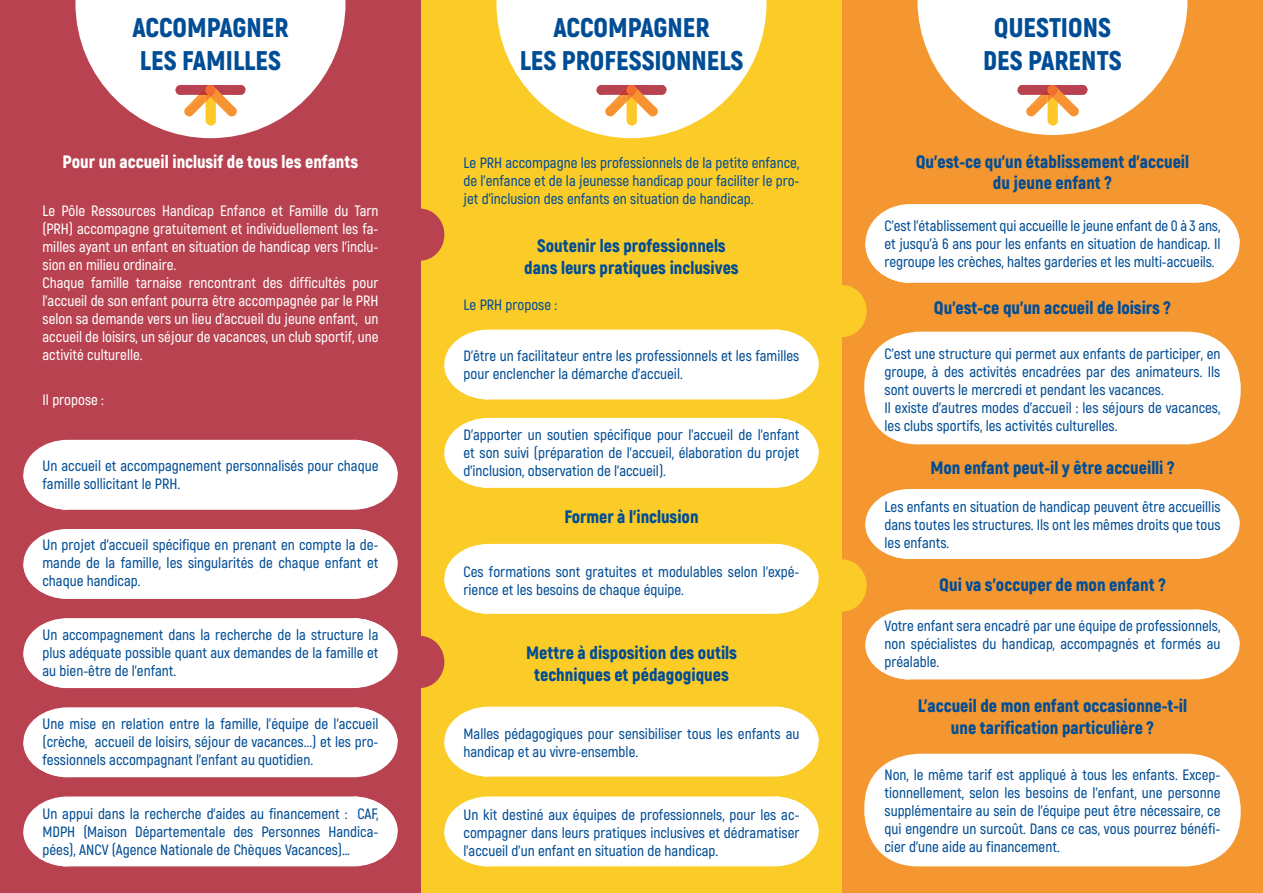
<style>
.page{position:relative;width:1263px;height:893px;background:#fff}
.page>*{position:absolute;margin:0;border:0;box-sizing:border-box;transform-origin:0 0}
.t1{font:900 27px "Akrobat";color:#014d95}
.t2{font:900 18px/21.6px "Akrobat";color:#014d95;text-align:center}
.t3{font:900 18px "Akrobat";color:#fff}
.t4{font:600 15px/18px "Akrobat";color:#014d95;text-align:justify}
.t5{font:600 15px/18px "Akrobat";color:#fff;text-align:justify}
</style>
<div class="page">
<div style="left:421px;top:0;width:421px;height:893px;background:#fbcb28"></div>
<svg style="left:444px;top:329px;width:375px;height:71px;background:#fefbf0"></svg>
<div style="left:842px;top:0;width:421px;height:893px;background:#f49730"></div>
<div style="left:0;top:0;width:421px;height:893px;background:#b94250"></div>
<div style="left:864px;top:332px;width:377px;height:112px;background:#fff;border-radius:54px"></div>
<svg style="left:917px;top:0;width:270px;height:135px"></svg>
<svg style="left:842px;top:204px;width:398px;height:133px"></svg>
<svg style="left:842px;top:489px;width:398px;height:191px"></svg>
<div style="left:864px;top:754px;width:377px;height:112px;background:#fff;border-radius:54px"></div>
<svg style="left:496px;top:0;width:270px;height:138px"></svg>
<svg style="left:75px;top:0;width:270px;height:138px"></svg>
<svg style="left:444px;top:417px;width:375px;height:71px;background:#fefbf0"></svg>
<svg style="left:421px;top:209px;width:23px;height:52px"></svg>
<svg style="left:421px;top:636px;width:23px;height:52px"></svg>
<svg style="left:444px;top:543px;width:375px;height:71px;background:#fefbf0"></svg>
<svg style="left:444px;top:706px;width:375px;height:71px;background:#fefbf0"></svg>
<svg style="left:444px;top:796px;width:375px;height:71px;background:#fefbf0"></svg>
<svg style="left:23px;top:439px;width:375px;height:71px;background:#faf2f3"></svg>
<div style="left:23px;top:529px;width:375px;height:70px;background:#fff"></div>
<svg style="left:23px;top:618px;width:375px;height:71px;background:#faf2f3"></svg>
<svg style="left:23px;top:707px;width:375px;height:71px;background:#faf2f3"></svg>
<svg style="left:23px;top:796px;width:375px;height:71px;background:#faf2f3"></svg>
<p class="t1" style="left:132px;top:10px;width:158px">ACCOMPAGNER</p>
<p class="t1" style="left:140px;top:43px;width:143px">LES FAMILLES</p>
<p class="t3" style="left:63px;top:150px;width:297px">Pour un accueil inclusif de tous les enfants</p>
<p class="t5" style="left:43px;top:202px;width:337px">Le Pôle Ressources Handicap Enfance et Famille du Tarn (PRH) accompagne gratuitement et individuellement les fa&shy;milles ayant un enfant en situation de handicap vers l’inclu&shy;sion en milieu ordinaire.</p>
<p class="t5" style="left:43px;top:274px;width:337px">Chaque famille tarnaise rencontrant des difficultés pour l’accueil de son enfant pourra être accompagnée par le PRH selon sa demande vers un lieu d’accueil du jeune enfant, un accueil de loisirs, un séjour de vacances, un club sportif, une activité culturelle.</p>
<p class="t5" style="left:43px;top:391px;width:63px">Il propose :</p>
<p class="t4" style="left:43px;top:457px;width:337px">Un accueil et accompagnement personnalisés pour chaque famille sollicitant le PRH.</p>
<p class="t4" style="left:43px;top:536px;width:337px">Un projet d’accueil spécifique en prenant en compte la de&shy;mande de la famille, les singularités de chaque enfant et chaque handicap.</p>
<p class="t4" style="left:43px;top:626px;width:337px">Un accompagnement dans la recherche de la structure la plus adéquate possible quant aux demandes de la famille et au bien-être de l’enfant.</p>
<p class="t4" style="left:43px;top:715px;width:337px">Une mise en relation entre la famille, l’équipe de l’accueil (crèche, accueil de loisirs, séjour de vacances...) et les pro&shy;fessionnels accompagnant l’enfant au quotidien.</p>
<p class="t4" style="left:43px;top:805px;width:337px">Un appui dans la recherche d’aides au financement : CAF, MDPH (Maison Départementale des Personnes Handica&shy;pées), ANCV (Agence Nationale de Chèques Vacances)…</p>
<p class="t1" style="left:553px;top:10px;width:158px">ACCOMPAGNER</p>
<p class="t1" style="left:520px;top:43px;width:225px">LES PROFESSIONNELS</p>
<p class="t4" style="left:463px;top:154px;width:337px">Le PRH accompagne les professionnels de la petite enfance, de l’enfance et de la jeunesse handicap pour faciliter le pro&shy;jet d’inclusion des enfants en situation de handicap.</p>
<p class="t2" style="left:524px;top:235px;width:216px">Soutenir les professionnels dans leurs pratiques inclusives</p>
<p class="t4" style="left:463px;top:295px;width:95px">Le PRH propose :</p>
<p class="t4" style="left:463px;top:346px;width:337px">D’être un facilitateur entre les professionnels et les familles pour enclencher la démarche d’accueil.</p>
<p class="t4" style="left:463px;top:426px;width:337px">D’apporter un soutien spécifique pour l’accueil de l’enfant et son suivi (préparation de l’accueil, élaboration du projet d’inclusion, observation de l’accueil).</p>
<p class="t2" style="left:564px;top:505px;width:136px">Former à l’inclusion</p>
<p class="t4" style="left:463px;top:562px;width:337px">Ces formations sont gratuites et modulables selon l’expé&shy;rience et les besoins de chaque équipe.</p>
<p class="t2" style="left:526px;top:642px;width:212px">Mettre à disposition des outils</p>
<p class="t2" style="left:534px;top:663px;width:196px">techniques et pédagogiques</p>
<p class="t4" style="left:463px;top:725px;width:337px">Malles pédagogiques pour sensibiliser tous les enfants au handicap et au vivre-ensemble.</p>
<p class="t4" style="left:463px;top:806px;width:337px">Un kit destiné aux équipes de professionnels, pour les ac&shy;compagner dans leurs pratiques inclusives et dédramatiser l’accueil d’un enfant en situation de handicap.</p>
<p class="t1" style="left:994px;top:10px;width:119px">QUESTIONS</p>
<p class="t1" style="left:983px;top:43px;width:140px">DES PARENTS</p>
<p class="t2" style="left:916px;top:151px;width:275px">Qu’est-ce qu’un établissement d’accueil</p>
<p class="t2" style="left:993px;top:172px;width:121px">du jeune enfant ?</p>
<p class="t4" style="left:884px;top:217px;width:337px">C’est l’établissement qui accueille le jeune enfant de 0 à 3 ans, et jusqu’à 6 ans pour les enfants en situation de handicap. Il regroupe les crèches, haltes garderies et les multi-accueils.</p>
<p class="t2" style="left:934px;top:297px;width:239px">Qu’est-ce qu’un accueil de loisirs ?</p>
<p class="t4" style="left:884px;top:345px;width:337px">C’est une structure qui permet aux enfants de participer, en groupe, à des activités encadrées par des animateurs. Ils sont ouverts le mercredi et pendant les vacances.</p>
<p class="t4" style="left:884px;top:399px;width:337px">Il existe d’autres modes d’accueil : les séjours de vacances, les clubs sportifs, les activités culturelles.</p>
<p class="t2" style="left:930px;top:457px;width:246px">Mon enfant peut-il y être accueilli ?</p>
<p class="t4" style="left:884px;top:498px;width:337px">Les enfants en situation de handicap peuvent être accueillis dans toutes les structures. Ils ont les mêmes droits que tous les enfants.</p>
<p class="t2" style="left:939px;top:574px;width:228px">Qui va s’occuper de mon enfant ?</p>
<p class="t4" style="left:884px;top:617px;width:337px">Votre enfant sera encadré par une équipe de professionnels, non spécialistes du handicap, accompagnés et formés au préalable.</p>
<p class="t2" style="left:918px;top:695px;width:271px">L’accueil de mon enfant occasionne-t-il une tarification particulière ?</p>
<p class="t4" style="left:884px;top:766px;width:337px">Non, le même tarif est appliqué à tous les enfants. Excep&shy;tionnellement, selon les besoins de l’enfant, une personne supplémentaire au sein de l’équipe peut être nécessaire, ce qui engendre un surcoût. Dans ce cas, vous pourrez bénéfi&shy;cier d’une aide au financement.</p>
</div>
